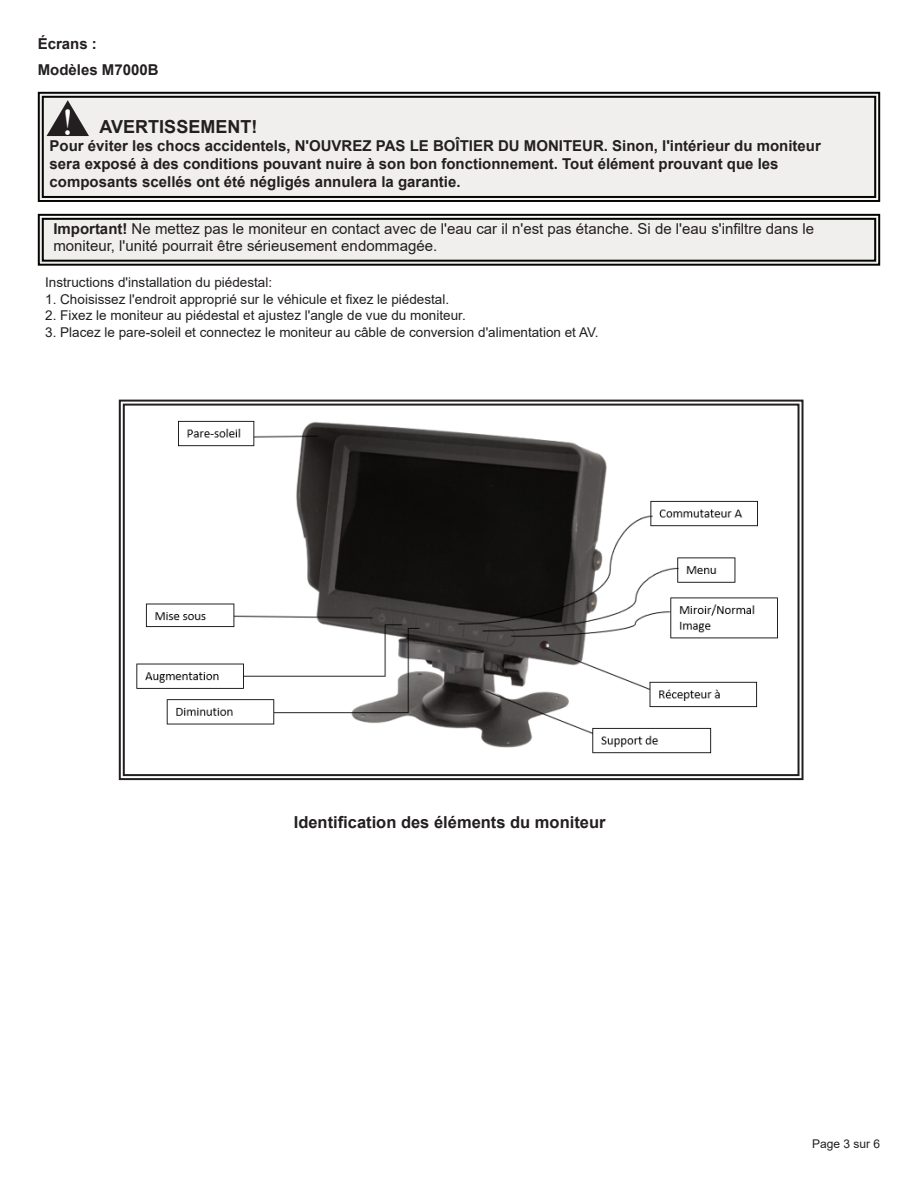
<style>
.page{position:relative;width:918px;height:1188px;background:#fff}
.page>*{position:absolute;margin:0;border:0;box-sizing:border-box;transform-origin:0 0}
.t1{font:38.25px "Bask Old Face";color:#fff}
.t2{font:700 18px "Arial";color:#231f20}
.t3{font:700 16.5px "Arial";color:#231f20}
.t4{font:700 15px/18px "Arial";color:#231f20}
.t5{font:15px/16.5px "Arial";color:#231f20}
.t6{font:13.5px "Arial";color:#231f20}
.t7{font:12px "Arial";color:#231f20}
.s1{font-weight:700}
</style>
<div class="page">
<div style="left:37px;top:91px;width:844px;height:111px;background:#f1efee"></div>
<div style="left:42px;top:96px;width:834px;height:102px;border:2px solid #040503"></div>
<svg style="left:47px;top:100px;width:42px;height:36px;background:#898686"></svg>
<svg style="left:37px;top:213px;width:844px;height:53px;background:#dbdad9"></svg>
<div style="left:42px;top:218px;width:834px;height:44px;border:2px solid #040503"></div>
<svg style="left:118px;top:399px;width:686px;height:382px"></svg>
<div style="left:123px;top:404px;width:677px;height:372px;border:2px solid #231f20"></div>
<p class="t4" style="left:38px;top:35px;width:61px">Écrans :</p>
<p class="t4" style="left:38px;top:61px;width:122px">Modèles M7000B</p>
<p class="t1" style="left:63px;top:101px;width:11px">!</p>
<p class="t2" style="left:100px;top:114px;width:159px">AVERTISSEMENT!</p>
<p class="t4" style="left:50px;top:137px;width:773px">Pour éviter les chocs accidentels, N'OUVREZ PAS LE BOÎTIER DU MONITEUR. Sinon, l'intérieur du moniteur sera exposé à des conditions pouvant nuire à son bon fonctionnement. Tout élément prouvant que les composants scellés ont été négligés annulera la garantie.</p>
<p class="t5" style="left:53px;top:220px;width:762px"><span class="s1">Important!</span> Ne mettez pas le moniteur en contact avec de l'eau car il n'est pas étanche. Si de l'eau s'infiltre dans le moniteur, l'unité pourrait être sérieusement endommagée.</p>
<p class="t6" style="left:45px;top:273px;width:228px">Instructions d'installation du piédestal:</p>
<p class="t6" style="left:45px;top:290px;width:405px">1. Choisissez l'endroit approprié sur le véhicule et fixez le piédestal.</p>
<p class="t6" style="left:45px;top:306px;width:422px">2. Fixez le moniteur au piédestal et ajustez l'angle de vue du moniteur.</p>
<p class="t6" style="left:45px;top:323px;width:555px">3. Placez le pare-soleil et connectez le moniteur au câble de conversion d'alimentation et AV.</p>
<p class="t3" style="left:294px;top:811px;width:313px">Identification des éléments du moniteur</p>
<p class="t7" style="left:812px;top:1135px;width:70px">Page 3 sur 6</p>
</div>
